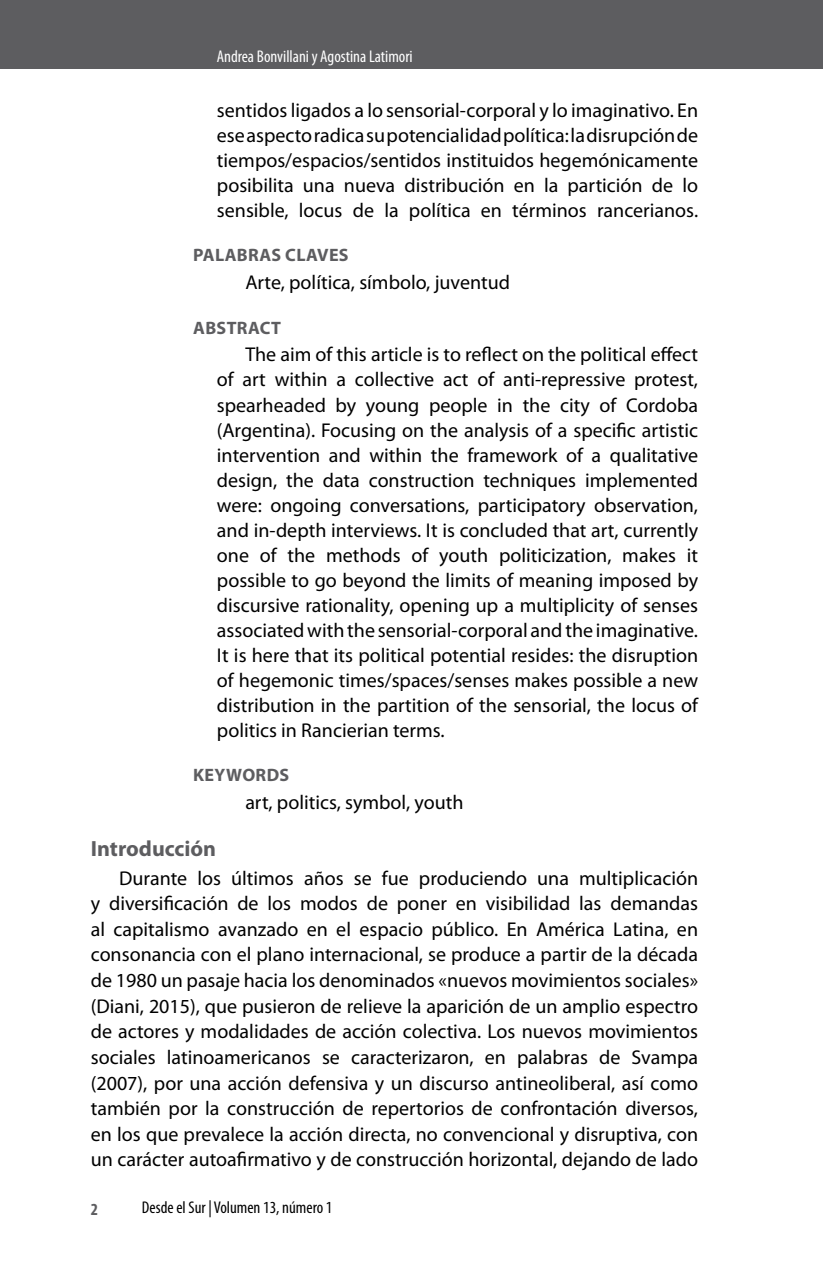
<style>
.page{position:relative;width:823px;height:1265px;background:#fff}
.page>*{position:absolute;margin:0;border:0;box-sizing:border-box;transform-origin:0 0}
.t1{font:700 22px "Myriad Pro";color:#5d5d60}
.t2{font:20px/25px "Myriad Pro";color:#000;text-align:justify}
.t3{font:700 18px "Myriad Pro";letter-spacing:.02em;color:#5d5d60}
.t4{font:condensed 17px "Myriad Pro";color:#fff}
.t5{font:condensed 17px "Myriad Pro";color:#000}
.t6{font:700 condensed 17px "Myriad Pro";color:#5d5d60}
</style>
<div class="page">
<div style="left:0;top:0;width:822px;height:68px;background:#5d5d60"></div>
<p class="t4" style="left:217px;top:46px;width:197px">Andrea Bonvillani y Agostina Latimori</p>
<p class="t2" style="left:217px;top:98px;width:482px">sentidos ligados a lo sensorial-corporal y lo imaginativo. En ese aspecto radica su potencialidad política: la disrupción de tiempos/espacios/sentidos instituidos hegemónicamente posibilita una nueva distribución en la partición de lo sensible, locus de la política en términos rancerianos.</p>
<p class="t3" style="left:193px;top:244px;width:157px">PALABRAS CLAVES</p>
<p class="t2" style="left:245px;top:270px;width:266px">Arte, política, símbolo, juventud</p>
<p class="t3" style="left:193px;top:316px;width:89px">ABSTRACT</p>
<p class="t2" style="left:217px;top:342px;width:482px;text-indent:28px">The aim of this article is to reflect on the political effect of art within a collective act of anti-repressive protest, spearheaded by young people in the city of Cordoba (Argentina). Focusing on the analysis of a specific artistic intervention and within the framework of a qualitative design, the data construction techniques implemented were: ongoing conversations, participatory observation, and in-depth interviews. It is concluded that art, currently one of the methods of youth politicization, makes it possible to go beyond the limits of meaning imposed by discursive rationality, opening up a multiplicity of senses associated with the sensorial-corporal and the imaginative.<br>It is here that its political potential resides: the disruption of hegemonic times/spaces/senses makes possible a new distribution in the partition of the sensorial, the locus of politics in Rancierian terms.</p>
<p class="t3" style="left:193px;top:763px;width:98px">KEYWORDS</p>
<p class="t2" style="left:245px;top:789px;width:219px">art, politics, symbol, youth</p>
<p class="t1" style="left:91px;top:834px;width:127px">Introducción</p>
<p class="t2" style="left:91px;top:864px;width:608px;line-height:25.6px;text-indent:28px">Durante los últimos años se fue produciendo una multiplicación y diversificación de los modos de poner en visibilidad las demandas al capitalismo avanzado en el espacio público. En América Latina, en consonancia con el plano internacional, se produce a partir de la década de 1980 un pasaje hacia los denominados «nuevos movimientos sociales» (Diani, 2015), que pusieron de relieve la aparición de un amplio espectro de actores y modalidades de acción colectiva. Los nuevos movimientos sociales latinoamericanos se caracterizaron, en palabras de Svampa (2007), por una acción defensiva y un discurso antineoliberal, así como también por la construcción de repertorios de confrontación diversos, en los que prevalece la acción directa, no convencional y disruptiva, con un carácter autoafirmativo y de construcción horizontal, dejando de lado</p>
<p class="t6" style="left:91px;top:1198px;width:9px">2</p>
<p class="t5" style="left:142px;top:1196px;width:192px">Desde el Sur | Volumen 13, número 1</p>
</div>
